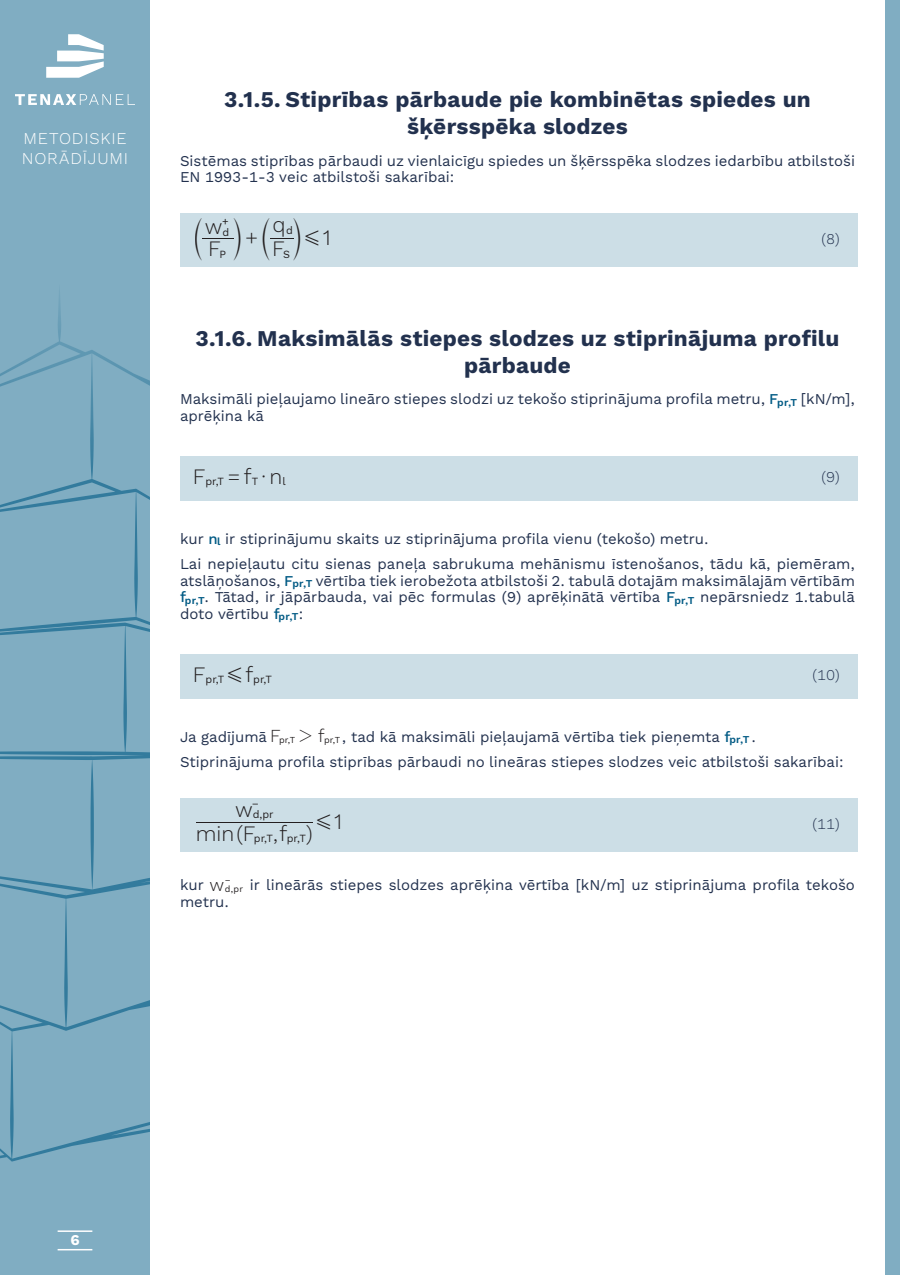
<style>
.page{position:relative;width:900px;height:1275px;background:#fff}
.page>*{position:absolute;margin:0;border:0;box-sizing:border-box;transform-origin:0 0}
.t1{font:700 22.5px/27px "Work Sans";letter-spacing:.01em;color:#22314e;text-align:center}
.t2{font:300 21.6px "Work Sans";color:#231f20}
.t3{font:21.6px "MM Relation";color:#231f20}
.t4{font:20.7px "MM Variable A";color:#231f20;scale:1.05 1}
.t5{font:300 16.5px/19.8px "Work Sans";letter-spacing:.05em;color:#fff}
.teksts{font:15px/16.5px "Work Sans";color:#22314e}
.specteksts_platāks{font:300 15px "Work Sans";color:#22314e}
.specteksts{font:300 15px "Work Sans";color:#22314e}
.t6{font:700 15px "Work Sans";color:#fff}
.t7{font:10.8px "Work Sans";color:#231f20}
.t8{font:9px "Work Sans";color:#231f20}
.s1{font-family:"Work Sans";font-weight:300;font-size:21.6px}
.s2{font-family:"MM Relation";font-size:21.6px}
.s3{font-weight:400;font-size:10.8px}
.s4{font-weight:500;color:#005a84}
.s5{font-weight:300;font-size:21.6px}
.s6{font-weight:300;font-size:18px}
.s7{font-family:"MM Extra";font-size:18px}
.s8{font-family:"Work Sans";font-weight:300}
</style>
<div class="page">
<div style="left:0;top:0;width:150px;height:1275px;background:#80adc2"></div>
<svg style="left:0;top:477px;width:150px;height:755px"></svg>
<div style="left:885px;top:0;width:15px;height:1275px;background:#80adc2"></div>
<hr style="left:58px;top:1230px;width:34px;height:2px;background:#fff">
<hr style="left:58px;top:1249px;width:34px;height:1px;background:#fff">
<svg style="left:15px;top:94px;width:120px;height:11px"></svg>
<svg style="left:46px;top:34px;width:58px;height:44px"></svg>
<div style="left:180px;top:213px;width:678px;height:54px;background:#ccdee6"></div>
<div style="left:180px;top:456px;width:678px;height:45px;background:#ccdee6"></div>
<div style="left:180px;top:654px;width:678px;height:45px;background:#ccdee6"></div>
<div style="left:180px;top:798px;width:678px;height:54px;background:#ccdee6"></div>
<hr style="left:202px;top:238px;width:31px;height:1px;background:#231f20">
<svg style="left:270px;top:238px;width:23px;height:1px"></svg>
<hr style="left:196px;top:822px;width:117px;height:1px;background:#231f20">
<p class="t5" style="left:22px;top:128px;width:108px">METODISKIE<br>NORĀDĪJUMI</p>
<p class="t1" style="left:224px;top:85px;width:588px">3.1.5. Stiprības pārbaude pie kombinētas spiedes un šķērsspēka slodzes</p>
<p class="teksts" style="left:180px;top:152px;width:677px">Sistēmas stiprības pārbaudi uz vienlaicīgu spiedes un šķērsspēka slodzes iedarbību atbilstoši<br>EN 1993-1-3 veic atbilstoši sakarībai:</p>
<p class="t4" style="left:194px;top:226px;width:10px">C</p>
<p class="t4" style="left:233px;top:226px;width:94px">M<span class="s1">+</span>C M<span class="s2">G</span><span class="s1">1</span></p>
<p class="t7" style="left:222px;top:215px;width:8px">+</p>
<p class="t2" style="left:272px;top:212px;width:22px">q<span class="s3">d</span></p>
<p class="t2" style="left:205px;top:214px;width:26px">w<span class="s3">d</span></p>
<p class="t2" style="left:272px;top:236px;width:19px">F<span class="s3">S</span></p>
<p class="t2" style="left:208px;top:236px;width:19px">F<span class="s3">P</span></p>
<p class="specteksts_platāks" style="left:822px;top:227px;width:20px">(8)</p>
<p class="t1" style="left:196px;top:324px;width:645px">3.1.6. Maksimālās stiepes slodzes uz stiprinājuma profilu pārbaude</p>
<p class="teksts" style="left:180px;top:390px;width:677px">Maksimāli pieļaujamo lineāro stiepes slodzi uz tekošo stiprinājuma profila metru, <span class="s4">F</span><sub>pr,T</sub> [kN/m], aprēķina kā</p>
<p class="t7" style="left:193px;top:475px;width:94px"><span class="s5">F</span>pr,T <span class="s5">= f</span>T <span class="s5">∙ n</span>l</p>
<p class="specteksts" style="left:822px;top:466px;width:20px">(9)</p>
<p class="teksts" style="left:180px;top:530px;width:530px">kur <span class="s4">n</span><sub>l</sub> ir stiprinājumu skaits uz stiprinājuma profila vienu (tekošo) metru.</p>
<p class="teksts" style="left:180px;top:555px;width:677px;text-align:justify">Lai nepieļautu citu sienas paneļa sabrukuma mehānismu īstenošanos, tādu kā, piemēram, atslāņošanos, <span class="s4">F</span><sub>pr,T</sub> vērtība tiek ierobežota atbilstoši 2. tabulā dotajām maksimālajām vērtībām <span class="s4">f</span><sub>pr,T</sub>. Tātad, ir jāpārbauda, vai pēc formulas (9) aprēķinātā vērtība <span class="s4">F</span><sub>pr,T</sub> nepārsniedz 1.tabulā doto vērtību <span class="s4">f</span><sub>pr,T</sub>:</p>
<p class="t7" style="left:193px;top:673px;width:81px"><span class="s5">F</span>pr,T <span class="s2">G</span> <span class="s5">f</span>pr,T</p>
<p class="specteksts" style="left:813px;top:664px;width:29px">(10)</p>
<p class="teksts" style="left:180px;top:728px;width:89px">Ja gadījumā</p>
<p class="t8" style="left:270px;top:735px;width:72px"><span class="s6">F</span>pr,T <span class="s7">2</span> <span class="s6">f</span>pr,T</p>
<p class="teksts" style="left:342px;top:728px;width:416px">, tad kā maksimāli pieļaujamā vērtība tiek pieņemta <span class="s4">f</span><sub>pr,T</sub> .</p>
<p class="teksts" style="left:180px;top:753px;width:665px">Stiprinājuma profila stiprības pārbaudi no lineāras stiepes slodzes veic atbilstoši sakarībai:</p>
<p class="t7" style="left:252px;top:797px;width:9px">–</p>
<p class="t7" style="left:235px;top:808px;width:40px"><span class="s5">w</span>d,pr</p>
<p class="t3" style="left:316px;top:812px;width:27px">G<span class="s8">1</span></p>
<p class="t2" style="left:196px;top:821px;width:118px">min(F<span class="s3">pr,T</span>,f<span class="s3">pr,T</span>)</p>
<p class="specteksts_platāks" style="left:813px;top:812px;width:29px">(11)</p>
<p class="t8" style="left:225px;top:874px;width:7px">–</p>
<p class="teksts" style="left:250px;top:876px;width:607px">ir lineārās stiepes slodzes aprēķina vērtība [kN/m] uz stiprinājuma profila tekošo</p>
<p class="teksts" style="left:180px;top:893px;width:50px">metru.</p>
<p class="teksts" style="left:180px;top:876px;width:25px">kur</p>
<p class="t8" style="left:210px;top:883px;width:35px"><span class="s6">w</span>d,pr</p>
<p class="t6" style="left:70px;top:1228px;width:11px">6</p>
</div>
